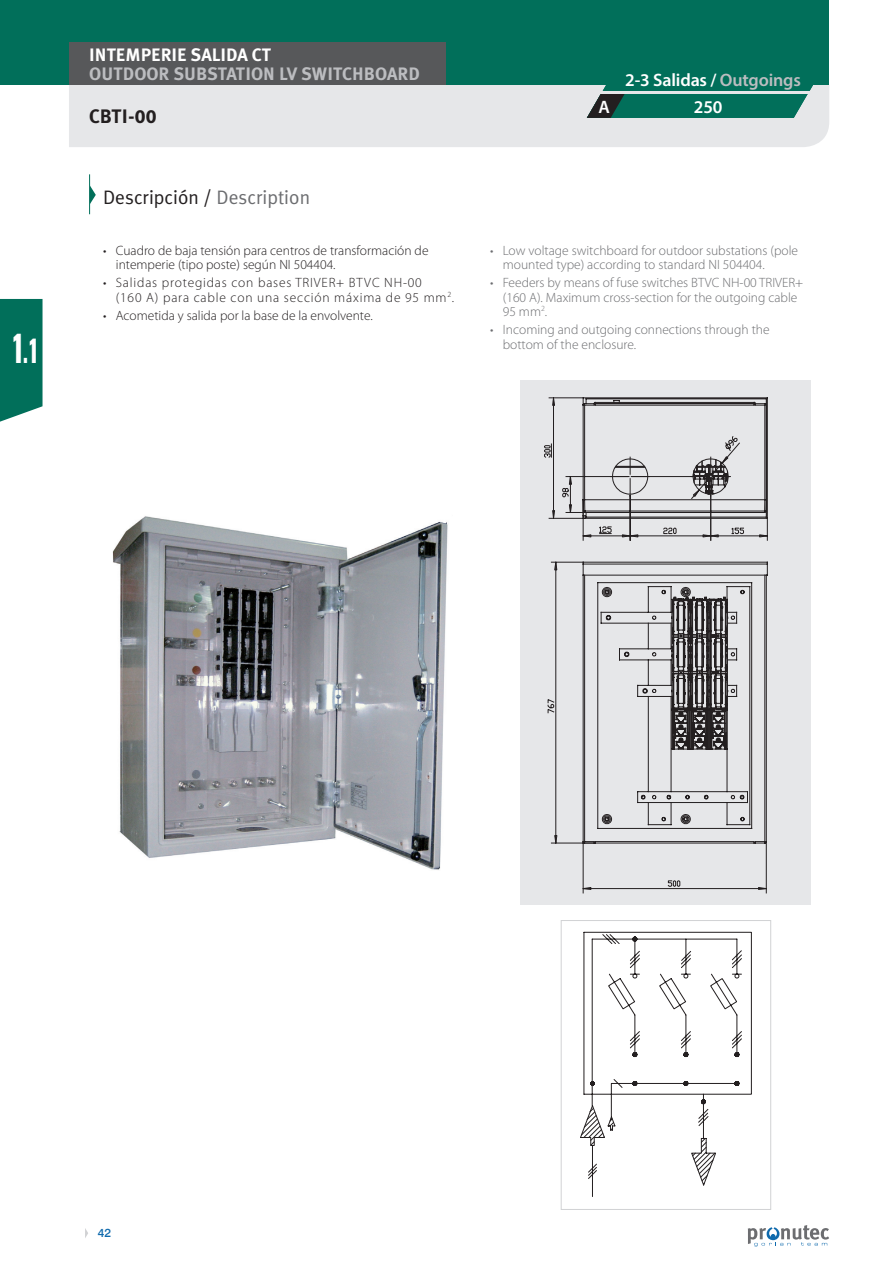
<style>
.page{position:relative;width:893px;height:1263px;background:#fff}
.page>*{position:absolute;margin:0;border:0;box-sizing:border-box;transform-origin:0 0}
.t1{font:800 36px "Oswald";color:#fff;scale:.7 1}
.t2{font:19.5px "Meta Plus Normal";color:#231f20}
.t3{font:700 19.5px "Meta Plus";color:#231f20}
.cabecera_C_calibre_a{font:600 18px "Myriad Pro";letter-spacing:-.01em;color:#fff}
.t4{font:700 18px "Meta Plus";letter-spacing:.005em;color:#bcbdc0}
.t5{font:700 18px "Meta Plus";color:#fff}
.t6{font:300 13.5px/14.2px "Myriad Pro";color:#6c6d70}
.t7{font:300 13.5px/14.2px "Myriad Pro";color:#231f20}
.t8{font:300 13.5px/14.2px "Myriad Pro";letter-spacing:.06em;color:#231f20}
.t9{font:500 12px "Swiss 721 BT";color:#0f6aad}
.s1{font-size:29.7px}
.s2{font-size:30px}
.s3{font-family:"Myriad Pro"}
.s4{color:#6c6d70}
.s5{color:#bcbdc0}
</style>
<div class="page">
<div style="left:69px;top:85px;width:760px;height:62px;background:#e6e7e9"></div>
<svg style="left:85px;top:1228px;width:3px;height:10px"></svg>
<div style="left:0;top:0;width:829px;height:85px;background:#016f5a"></div>
<svg style="left:748px;top:1225px;width:81px;height:21px"></svg>
<svg style="left:0;top:299px;width:43px;height:123px;background:#147966"></svg>
<div style="left:521px;top:381px;width:290px;height:524px;background:#e6e7e9"></div>
<svg style="left:90px;top:186px;width:6px;height:18px"></svg>
<hr style="left:89px;top:174px;width:1px;height:40px;background:#016f5a">
<img style="left:113px;top:516px;width:335px;height:354px">
<svg style="left:544px;top:397px;width:224px;height:490px"></svg>
<svg style="left:601px;top:400px;width:167px;height:444px"></svg>
<svg style="left:580px;top:932px;width:172px;height:265px"></svg>
<div style="left:69px;top:43px;width:377px;height:42px;background:#57585a"></div>
<svg style="left:587px;top:85px;width:236px;height:33px;background:#318172"></svg>
<div style="left:561px;top:920px;width:210px;height:290px;border:1px solid #d1d2d4"></div>
<h1 class="t1" style="left:11px;top:323px;width:42px">1<span class="s1">.</span><span class="s2">1</span></h1>
<p class="t5" style="left:89px;top:44px;width:183px">INTEMPERIE SALIDA CT</p>
<p class="t4" style="left:89px;top:64px;width:332px">OUTDOOR SUBSTATION LV SWITCHBOARD</p>
<p class="t3" style="left:89px;top:105px;width:69px">CBTI-<span class="s3">00</span></p>
<p class="t2" style="left:103px;top:186px;width:208px">Descripción / <span class="s4">Description</span></p>
<p class="t7" style="left:116px;top:243px;width:314px;text-indent:-13px">• Cuadro de baja tensión para centros de transformación de intemperie (tipo poste) según NI 504404.</p>
<p class="t8" style="left:116px;top:276px;width:339px;text-indent:-13px">• Salidas protegidas con bases TRIVER+ BTVC NH-00<br>(160 A) para cable con una sección máxima de 95 mm<sup>2</sup>.</p>
<p class="t7" style="left:103px;top:308px;width:270px">• Acometida y salida por la base de la envolvente.</p>
<p class="cabecera_C_calibre_a" style="left:625px;top:68px;width:177px">2-3 Salidas / <span class="s5">Outgoings</span></p>
<p class="cabecera_C_calibre_a" style="left:633px;top:68px;width:162px">4 Salidas / <span class="s5">Outgoings</span></p>
<p class="cabecera_C_calibre_a" style="left:694px;top:95px;width:30px">250</p>
<p class="cabecera_C_calibre_a" style="left:598px;top:95px;width:13px">A</p>
<p class="cabecera_C_calibre_a" style="left:691px;top:95px;width:40px">1600</p>
<p class="t6" style="left:503px;top:243px;width:297px;text-indent:-13px">• Low voltage switchboard for outdoor substations (pole mounted type) according to standard NI 504404.</p>
<p class="t6" style="left:503px;top:276px;width:302px;text-indent:-13px">• Feeders by means of fuse switches BTVC NH-00 TRIVER+ (160 A). Maximum cross-section for the outgoing cable<br>95 mm<sup>2</sup>.</p>
<p class="t6" style="left:503px;top:323px;width:268px;text-indent:-13px">• Incoming and outgoing connections through the bottom of the enclosure.</p>
<p class="t9" style="left:98px;top:1225px;width:15px">42</p>
</div>
